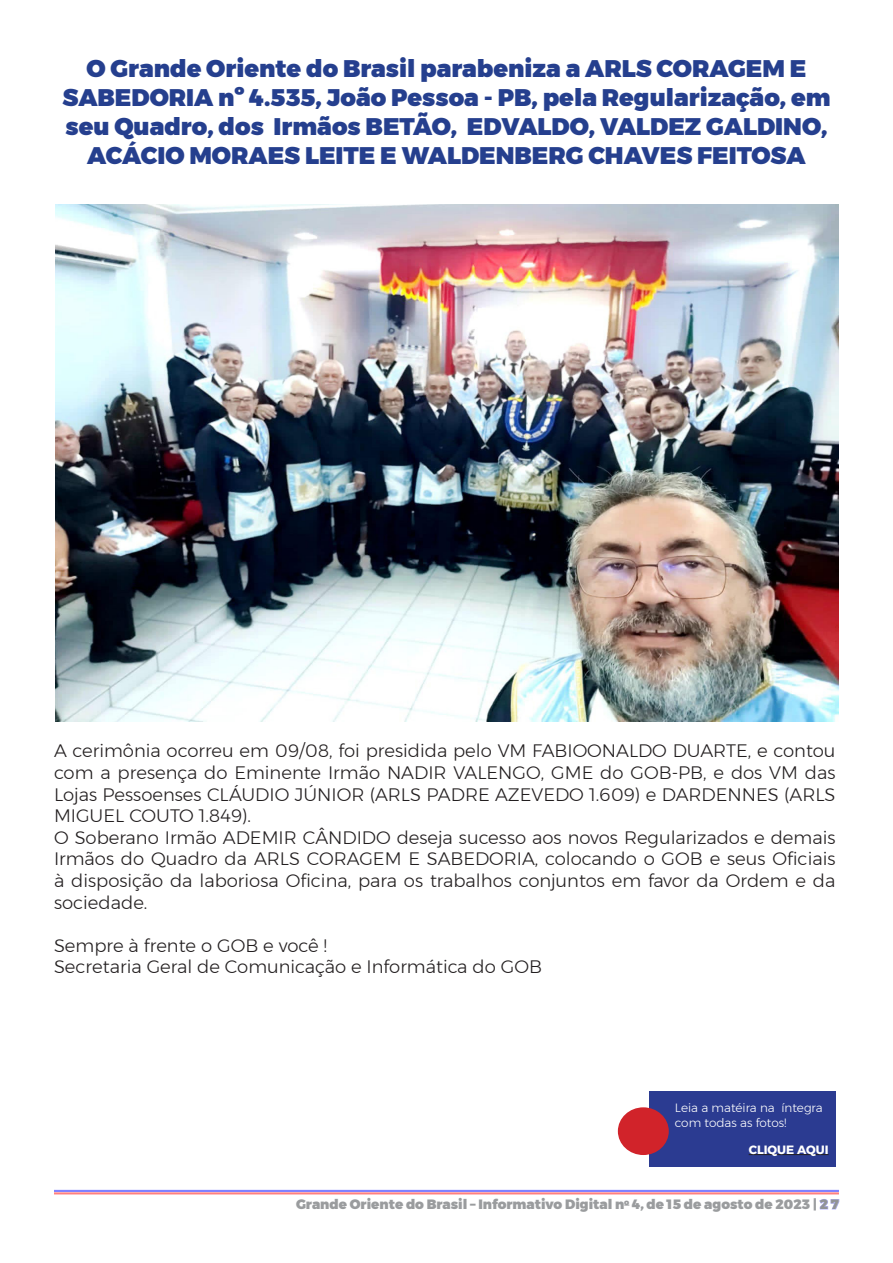
<style>
.page{position:relative;width:893px;height:1263px;background:#fff}
.page>*{position:absolute;margin:0;border:0;box-sizing:border-box;transform-origin:0 0}
.t1{font:900 24px/28.8px "Montserrat";color:#253f8e;text-align:center}
.t2{font:300 18px/21.6px "Montserrat";color:#231f20;text-align:justify}
.t3{font:900 13.5px "Montserrat";color:#9a9c9e}
.t4{font:300 12px/14.4px "Montserrat";color:#fff}
.t5{font:700 12px "Montserrat";color:#fff}
.s1{color:#b5b5ff}
</style>
<div class="page">
<hr style="left:54px;top:1190px;width:785px;height:2px;background:#8080ff">
<hr style="left:54px;top:1192px;width:785px;height:2px;background:#ff8080">
<div style="left:649px;top:1091px;width:186px;height:75px;background:#2b3b91"></div>
<div style="left:618px;top:1107px;width:51px;height:48px;background:#d1232a;border-radius:50%"></div>
<hr style="left:749px;top:1154px;width:80px;height:1px;background:#231f20">
<img style="left:55px;top:204px;width:784px;height:517px">
<p class="t1" style="left:62px;top:55px;width:770px">O Grande Oriente do Brasil parabeniza a ARLS CORAGEM E SABEDORIA nº 4.535, João Pessoa - PB, pela Regularização, em seu Quadro, dos Irmãos BETÃO, EDVALDO, VALDEZ GALDINO, ACÁCIO MORAES LEITE E WALDENBERG CHAVES FEITOSA</p>
<p class="t2" style="left:54px;top:740px;width:783px">A cerimônia ocorreu em 09/08, foi presidida pelo VM FABIOONALDO DUARTE, e contou com a presença do Eminente Irmão NADIR VALENGO, GME do GOB-PB, e dos VM das Lojas Pessoenses CLÁUDIO JÚNIOR (ARLS PADRE AZEVEDO 1.609) e DARDENNES (ARLS MIGUEL COUTO 1.849).</p>
<p class="t2" style="left:54px;top:826px;width:783px">O Soberano Irmão ADEMIR CÂNDIDO deseja sucesso aos novos Regularizados e demais Irmãos do Quadro da ARLS CORAGEM E SABEDORIA, colocando o GOB e seus Oficiais à disposição da laboriosa Oficina, para os trabalhos conjuntos em favor da Ordem e da sociedade.</p>
<p class="t2" style="left:54px;top:934px;width:275px">Sempre à frente o GOB e você !</p>
<p class="t2" style="left:54px;top:956px;width:489px">Secretaria Geral de Comunicação e Informática do GOB</p>
<p class="t4" style="left:675px;top:1100px;width:149px">Leia a matéira na íntegra com todas as fotos!</p>
<p class="t5" style="left:749px;top:1140px;width:81px">CLIQUE AQUI</p>
<p class="t3" style="left:296px;top:1193px;width:544px">Grande Oriente do Brasil – Informativo Digital n<sup>o</sup> 4, de 15 de agosto de 2023 | <span class="s1">2 7</span></p>
</div>
